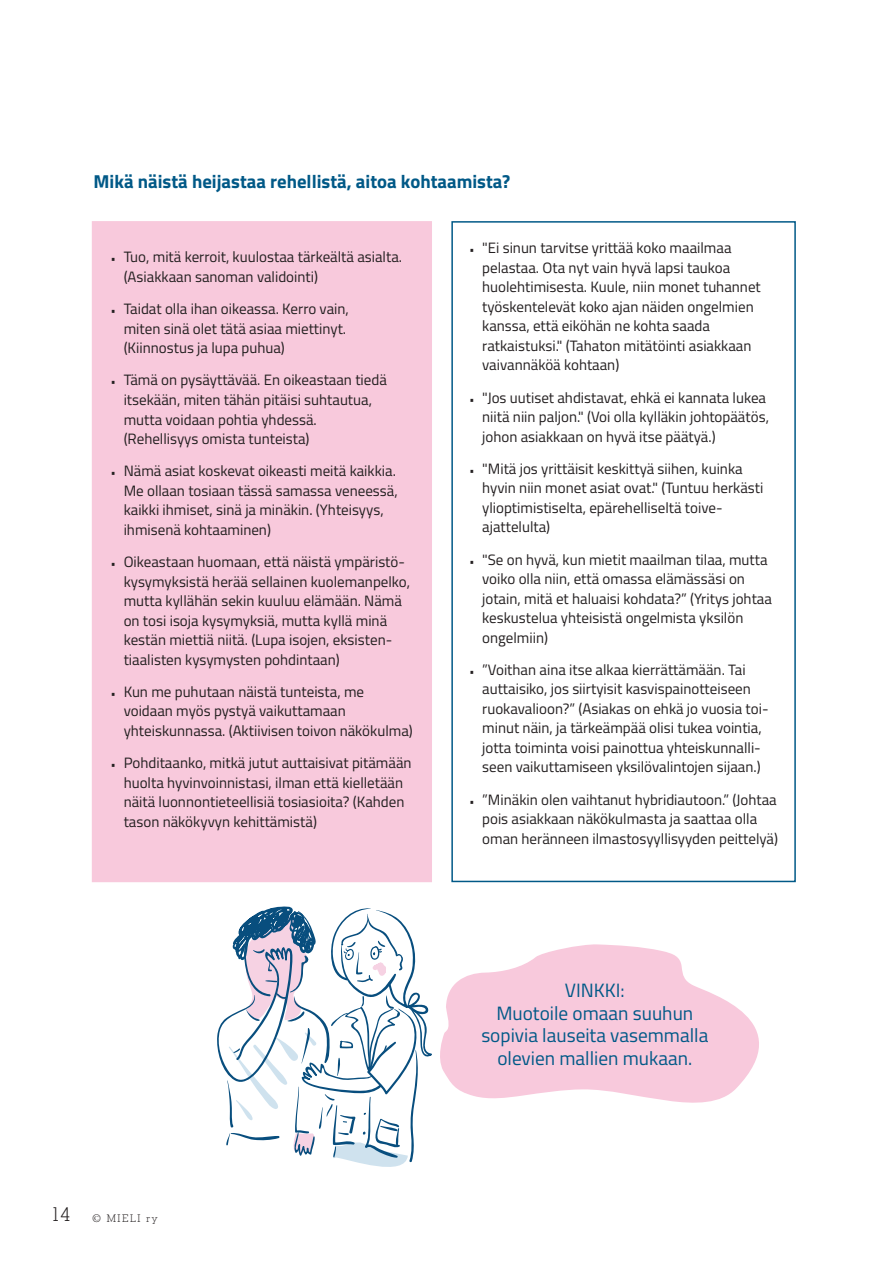
<style>
.page{position:relative;width:893px;height:1263px;background:#fff}
.page>*{position:absolute;margin:0;border:0;box-sizing:border-box;transform-origin:0 0}
.t1{font:19.35px/22.5px "Cairo";color:#015987;text-align:center}
.t2{font:700 18.75px "Cairo";color:#015987}
.t3{font:15px/19.5px "Cairo";color:#231f20}
.t4{font:300 10.5px "Memphis LT Std";letter-spacing:.15em;color:#231f20}
.s1{font-size:10.5px}
.s2{font-size:19.5px}
</style>
<div class="page">
<svg style="left:440px;top:944px;width:319px;height:159px;fill:#f8c9dc"></svg>
<div style="left:92px;top:221px;width:340px;height:661px;background:#f8c9dc"></div>
<div style="left:451px;top:221px;width:345px;height:661px;border:2px solid #015987"></div>
<svg style="left:217px;top:906px;width:215px;height:261px"></svg>
<p class="t2" style="left:94px;top:166px;width:418px">Mikä näistä heijastaa rehellistä, aitoa kohtaamista?</p>
<p class="t3" style="left:124px;top:247px;width:280px;text-indent:-13px"><span class="s1">•</span> Tuo, mitä kerroit, kuulostaa tärkeältä asialta. (Asiakkaan sanoman validointi)</p>
<p class="t3" style="left:124px;top:299px;width:227px;text-indent:-13px"><span class="s1">•</span> Taidat olla ihan oikeassa. Kerro vain, miten sinä olet tätä asiaa miettinyt. (Kiinnostus ja lupa puhua)</p>
<p class="t3" style="left:124px;top:370px;width:265px;text-indent:-13px"><span class="s1">•</span> Tämä on pysäyttävää. En oikeastaan tiedä itsekään, miten tähän pitäisi suhtautua, mutta voidaan pohtia yhdessä. (Rehellisyys omista tunteista)</p>
<p class="t3" style="left:124px;top:461px;width:276px;text-indent:-13px"><span class="s1">•</span> Nämä asiat koskevat oikeasti meitä kaikkia.<br>Me ollaan tosiaan tässä samassa veneessä, kaikki ihmiset, sinä ja minäkin. (Yhteisyys, ihmisenä kohtaaminen)</p>
<p class="t3" style="left:124px;top:552px;width:288px;text-indent:-13px"><span class="s1">•</span> Oikeastaan huomaan, että näistä ympäristö&shy;kysymyksistä herää sellainen kuolemanpelko, mutta kyllähän sekin kuuluu elämään. Nämä on tosi isoja kysymyksiä, mutta kyllä minä kestän miettiä niitä. (Lupa isojen, eksisten&shy;tiaalisten kysymysten pohdintaan)</p>
<p class="t3" style="left:124px;top:682px;width:291px;text-indent:-13px"><span class="s1">•</span> Kun me puhutaan näistä tunteista, me voidaan myös pystyä vaikuttamaan yhteiskunnassa. (Aktiivisen toivon näkökulma)</p>
<p class="t3" style="left:124px;top:753px;width:289px;text-indent:-13px"><span class="s1">•</span> Pohditaanko, mitkä jutut auttaisivat pitämään huolta hyvinvoinnistasi, ilman että kielletään näitä luonnontieteellisiä tosiasioita? (Kahden tason näkökyvyn kehittämistä)</p>
<p class="t4" style="left:51px;top:1211px;width:109px"><span class="s2">14</span> © MIELI ry</p>
<p class="t3" style="left:482px;top:238px;width:280px;text-indent:-13px"><span class="s1">•</span> "Ei sinun tarvitse yrittää koko maailmaa pelastaa. Ota nyt vain hyvä lapsi taukoa huolehtimisesta. Kuule, niin monet tuhannet työskentelevät koko ajan näiden ongelmien kanssa, että eiköhän ne kohta saada ratkaistuksi." (Tahaton mitätöinti asiakkaan vaivannäköä kohtaan)</p>
<p class="t3" style="left:482px;top:388px;width:288px;text-indent:-13px"><span class="s1">•</span> "Jos uutiset ahdistavat, ehkä ei kannata lukea niitä niin paljon." (Voi olla kylläkin johtopäätös, johon asiakkaan on hyvä itse päätyä.)</p>
<p class="t3" style="left:482px;top:459px;width:283px;text-indent:-13px"><span class="s1">•</span> "Mitä jos yrittäisit keskittyä siihen, kuinka hyvin niin monet asiat ovat." (Tuntuu herkästi ylioptimistiselta, epärehelliseltä toive&shy;ajattelulta)</p>
<p class="t3" style="left:482px;top:550px;width:291px;text-indent:-13px"><span class="s1">•</span> "Se on hyvä, kun mietit maailman tilaa, mutta voiko olla niin, että omassa elämässäsi on jotain, mitä et haluaisi kohdata?” (Yritys johtaa keskustelua yhteisistä ongelmista yksilön ongelmiin)</p>
<p class="t3" style="left:482px;top:660px;width:288px;text-indent:-13px"><span class="s1">•</span> ”Voithan aina itse alkaa kierrättämään. Tai auttaisiko, jos siirtyisit kasvispainotteiseen ruokavalioon?” (Asiakas on ehkä jo vuosia toi&shy;minut näin, ja tärkeämpää olisi tukea vointia, jotta toiminta voisi painottua yhteiskunnalli&shy;seen vaikuttamiseen yksilövalintojen sijaan.)</p>
<p class="t3" style="left:482px;top:790px;width:297px;text-indent:-13px"><span class="s1">•</span> ”Minäkin olen vaihtanut hybridiautoon.” (Johtaa pois asiakkaan näkökulmasta ja saattaa olla oman heränneen ilmastosyyllisyyden peittelyä)</p>
<p class="t1" style="left:481px;top:979px;width:228px">VINKKI:<br>Muotoile omaan suuhun sopivia lauseita vasemmalla olevien mallien mukaan.</p>
</div>
